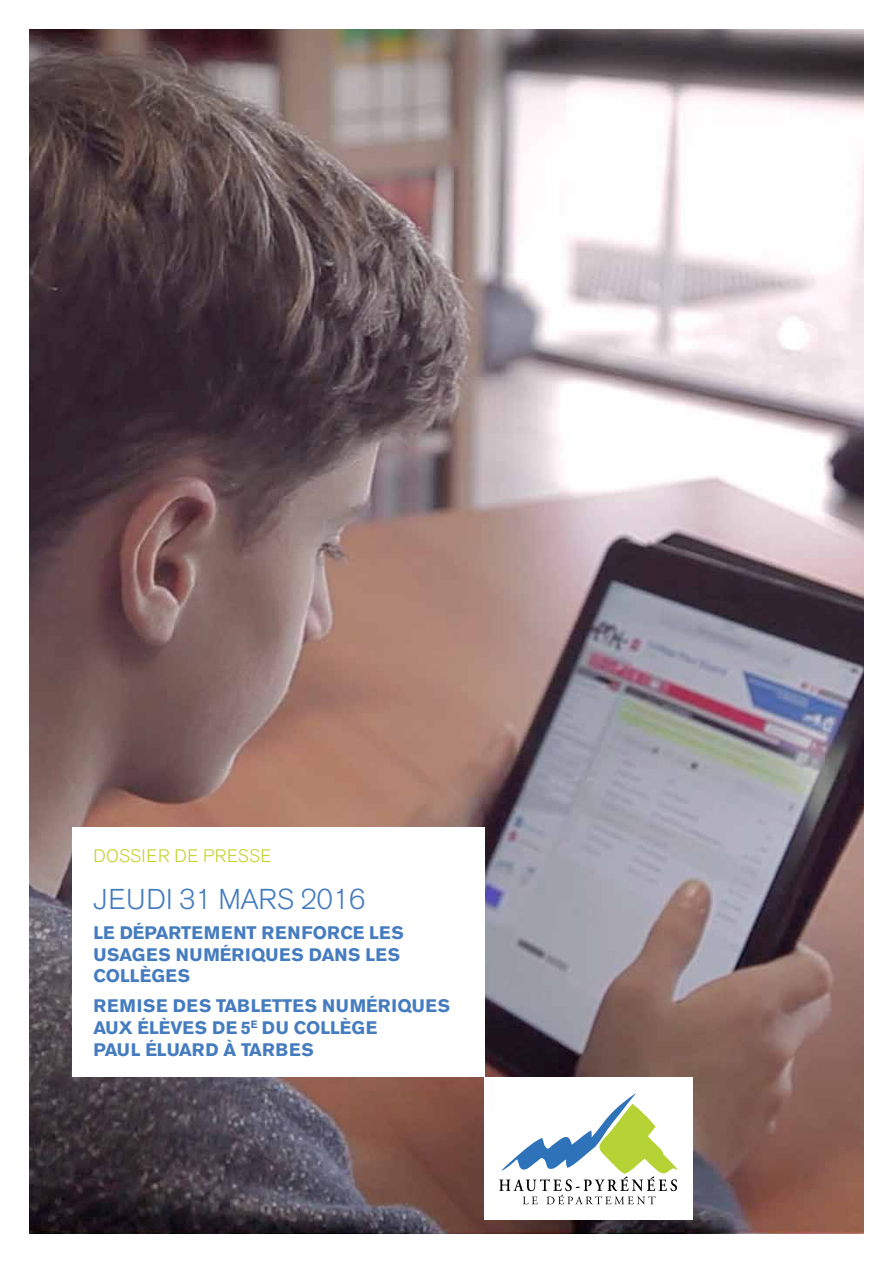
<style>
.page{position:relative;width:893px;height:1263px;background:#fff}
.page>*{position:absolute;margin:0;border:0;box-sizing:border-box;transform-origin:0 0}
.t1{font:300 28.5px "Akzidenz Grotesk BE";letter-spacing:-.02em;color:#457cbf}
.t2{font:700 18px/21.6px "Akzidenz Grotesk BE";color:#457cbf}
.t3{font:300 18px "Akzidenz Grotesk BE";letter-spacing:.02em;color:#c1d42f}
</style>
<div class="page">
<img style="left:30px;top:30px;width:833px;height:1203px">
<div style="left:72px;top:827px;width:413px;height:250px;background:#fff"></div>
<div style="left:485px;top:1077px;width:208px;height:142px;background:#fff"></div>
<svg style="left:499px;top:1093px;width:179px;height:111px"></svg>
<p class="t3" style="left:94px;top:846px;width:179px">DOSSIER DE PRESSE</p>
<h1 class="t1" style="left:94px;top:883px;width:273px">JEUDI 31 MARS 2016</h1>
<p class="t2" style="left:94px;top:922px;width:312px">LE DÉPARTEMENT RENFORCE LES<br>USAGES NUMÉRIQUES DANS LES<br>COLLÈGES</p>
<p class="t2" style="left:94px;top:995px;width:358px">REMISE DES TABLETTES NUMÉRIQUES<br>AUX ÉLÈVES DE 5<sup>E</sup> DU COLLÈGE<br>PAUL ÉLUARD À TARBES</p>
</div>
